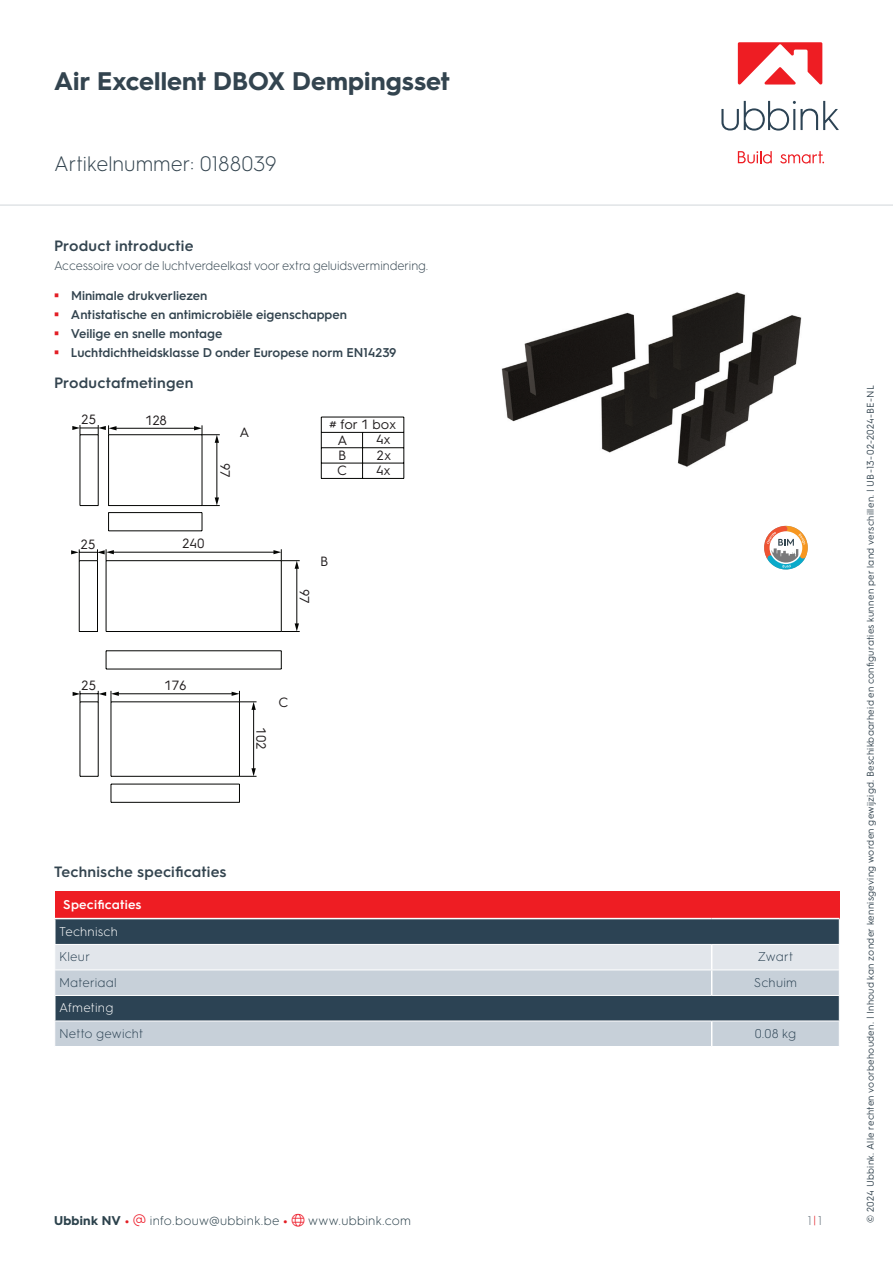
<style>
.page{position:relative;width:893px;height:1263px;background:#fff}
.page>*{position:absolute;margin:0;border:0;box-sizing:border-box;transform-origin:0 0}
.t1{font:700 25.5px "HGS3";letter-spacing:.005em;color:#33444f}
.t2{font:300 21px "HGS3";color:#33444f}
.t3{font:600 15px "HGS3";letter-spacing:.01em;color:#33444f}
.t4{font:13.5px/15.3px "HGS3";color:#211d1e}
.t5{font:600 12.75px/19.2px "HGS3";color:#33444f}
.t6{font:300 12.75px "HGS3";letter-spacing:-.005em;color:#33444f;scale:.96 1}
.t7{font:300 12.75px "HGS3";letter-spacing:.02em;color:#2c424c}
.t8{font:300 12.75px "HGS3";letter-spacing:.015em;color:#2c4354}
.t9{font:300 12.75px "HGS3";letter-spacing:.015em;color:#fff}
.t10{font:600 12.75px "HGS3";letter-spacing:.015em;color:#fff}
.t11{font:300 12.75px "HGS3";color:#66737c}
.t12{font:9.75px "HGS3";letter-spacing:.03em;color:#33444f}
.s1{font-weight:700}
.s2{font-weight:700;color:#e31e25}
.s3{color:#ee1f2d}
.s4{color:#e31e25}
</style>
<div class="page">
<div style="left:55px;top:891px;width:784px;height:27px;background:#ee1d23"></div>
<svg style="left:54px;top:919px;width:786px;height:127px;background:#93a0ab"></svg>
<svg style="left:764px;top:525px;width:44px;height:45px"></svg>
<img style="left:501px;top:292px;width:301px;height:175px">
<hr style="left:108px;top:435px;width:1px;height:70px;background:#040503">
<hr style="left:109px;top:505px;width:93px;height:1px;background:#040503">
<hr style="left:109px;top:434px;width:93px;height:1px;background:#040503">
<hr style="left:202px;top:435px;width:1px;height:70px;background:#040503">
<hr style="left:106px;top:561px;width:1px;height:70px;background:#040503">
<hr style="left:106px;top:631px;width:175px;height:1px;background:#040503">
<hr style="left:106px;top:560px;width:175px;height:1px;background:#040503">
<hr style="left:281px;top:561px;width:1px;height:70px;background:#040503">
<hr style="left:111px;top:702px;width:1px;height:74px;background:#040503">
<hr style="left:111px;top:776px;width:128px;height:1px;background:#040503">
<hr style="left:111px;top:701px;width:128px;height:1px;background:#040503">
<hr style="left:239px;top:702px;width:1px;height:74px;background:#040503">
<svg style="left:80px;top:776px;width:18px;height:1px"></svg>
<hr style="left:80px;top:702px;width:1px;height:74px;background:#040503">
<hr style="left:98px;top:702px;width:1px;height:74px;background:#040503">
<svg style="left:79px;top:631px;width:18px;height:1px"></svg>
<hr style="left:79px;top:561px;width:1px;height:70px;background:#040503">
<hr style="left:97px;top:561px;width:1px;height:70px;background:#040503">
<svg style="left:106px;top:651px;width:1px;height:18px"></svg>
<hr style="left:106px;top:669px;width:175px;height:1px;background:#040503">
<hr style="left:106px;top:650px;width:175px;height:1px;background:#040503">
<svg style="left:281px;top:651px;width:1px;height:18px"></svg>
<svg style="left:111px;top:785px;width:1px;height:17px"></svg>
<hr style="left:111px;top:802px;width:128px;height:1px;background:#040503">
<hr style="left:111px;top:784px;width:128px;height:1px;background:#040503">
<svg style="left:239px;top:784px;width:1px;height:18px"></svg>
<svg style="left:108px;top:513px;width:1px;height:18px"></svg>
<hr style="left:109px;top:530px;width:93px;height:1px;background:#040503">
<hr style="left:109px;top:512px;width:93px;height:1px;background:#040503">
<svg style="left:202px;top:513px;width:1px;height:18px"></svg>
<svg style="left:80px;top:505px;width:18px;height:1px"></svg>
<hr style="left:80px;top:435px;width:1px;height:70px;background:#040503">
<hr style="left:98px;top:435px;width:1px;height:70px;background:#040503">
<hr style="left:321px;top:417px;width:83px;height:1px;background:#040503">
<hr style="left:321px;top:417px;width:1px;height:61px;background:#040503">
<hr style="left:321px;top:432px;width:83px;height:1px;background:#040503">
<hr style="left:321px;top:447px;width:83px;height:1px;background:#040503">
<hr style="left:321px;top:463px;width:83px;height:1px;background:#040503">
<hr style="left:321px;top:478px;width:83px;height:1px;background:#040503">
<hr style="left:362px;top:432px;width:1px;height:46px;background:#040503">
<hr style="left:403px;top:417px;width:1px;height:61px;background:#040503">
<hr style="left:115px;top:428px;width:80px;height:1px;background:#040503">
<hr style="left:216px;top:441px;width:1px;height:58px;background:#040503">
<svg style="left:202px;top:497px;width:18px;height:9px"></svg>
<svg style="left:194px;top:425px;width:26px;height:18px"></svg>
<hr style="left:112px;top:552px;width:163px;height:1px;background:#040503">
<hr style="left:296px;top:567px;width:1px;height:58px;background:#040503">
<svg style="left:281px;top:623px;width:19px;height:9px"></svg>
<svg style="left:273px;top:549px;width:27px;height:20px"></svg>
<hr style="left:117px;top:693px;width:116px;height:1px;background:#040503">
<hr style="left:253px;top:708px;width:1px;height:62px;background:#040503">
<svg style="left:239px;top:768px;width:18px;height:9px"></svg>
<svg style="left:232px;top:691px;width:25px;height:19px"></svg>
<svg style="left:72px;top:425px;width:45px;height:10px"></svg>
<svg style="left:71px;top:549px;width:43px;height:12px"></svg>
<svg style="left:73px;top:691px;width:46px;height:11px"></svg>
<hr style="left:0;top:204px;width:893px;height:2px;background:#e1e4e6">
<svg style="left:721px;top:101px;width:118px;height:30px"></svg>
<svg style="left:738px;top:151px;width:34px;height:13px"></svg>
<svg style="left:780px;top:151px;width:44px;height:13px"></svg>
<svg style="left:738px;top:42px;width:84px;height:43px"></svg>
<h1 class="t1" style="left:54px;top:63px;width:397px">Air Excellent DBOX Dempingsset</h1>
<h2 class="t2" style="left:54px;top:150px;width:224px">Artikelnummer: 0188039</h2>
<h3 class="t3" style="left:54px;top:235px;width:141px">Product introductie</h3>
<h3 class="t6" style="left:54px;top:257px;width:391px">Accessoire voor de luchtverdeelkast voor extra geluidsvermindering.</h3>
<h3 class="t5" style="left:71px;top:285px;width:327px">Minimale drukverliezen<br>Antistatische en antimicrobiële eigenschappen<br>Veilige en snelle montage<br>Luchtdichtheidsklasse D onder Europese norm EN14239</h3>
<h3 class="t3" style="left:54px;top:372px;width:141px">Productafmetingen</h3>
<h3 class="t4" style="left:81px;top:411px;width:16px">25</h3>
<h3 class="t4" style="left:234px;top:463px;width:16px;rotate:90deg">97</h3>
<h3 class="t4" style="left:145px;top:412px;width:23px">128</h3>
<h3 class="t4" style="left:338px;top:416px;width:60px;text-indent:-8px"># for 1 box<br>A</h3>
<h3 class="t4" style="left:239px;top:424px;width:12px">A</h3>
<h3 class="t4" style="left:376px;top:431px;width:17px;text-align:justify">4x 2x 4x</h3>
<h3 class="t4" style="left:337px;top:446px;width:11px;line-height:15.8px">B<br>C</h3>
<h3 class="t4" style="left:81px;top:536px;width:16px">25</h3>
<h3 class="t4" style="left:81px;top:677px;width:16px">25</h3>
<h3 class="t4" style="left:182px;top:535px;width:24px">240</h3>
<h3 class="t4" style="left:164px;top:677px;width:24px">176</h3>
<h3 class="t4" style="left:313px;top:589px;width:16px;rotate:90deg">97</h3>
<h3 class="t4" style="left:320px;top:553px;width:10px">B</h3>
<h3 class="t4" style="left:270px;top:727px;width:23px;rotate:90deg">102</h3>
<h3 class="t4" style="left:278px;top:694px;width:11px">C</h3>
<h3 class="t3" style="left:54px;top:861px;width:174px">Technische specificaties</h3>
<h3 class="t10" style="left:63px;top:895px;width:80px">Specificaties</h3>
<h3 class="t9" style="left:59px;top:922px;width:60px">Technisch</h3>
<h3 class="t8" style="left:59px;top:948px;width:33px">Kleur</h3>
<h3 class="t8" style="left:758px;top:948px;width:37px">Zwart</h3>
<h3 class="t8" style="left:59px;top:974px;width:59px">Materiaal</h3>
<h3 class="t8" style="left:754px;top:974px;width:45px">Schuim</h3>
<h3 class="t9" style="left:59px;top:999px;width:56px">Afmeting</h3>
<h3 class="t8" style="left:59px;top:1025px;width:86px">Netto gewicht</h3>
<h3 class="t8" style="left:755px;top:1025px;width:43px">0.08 kg</h3>
<h3 class="t7" style="left:54px;top:1211px;width:359px"><span class="s1">Ubbink NV</span> <span class="s2">•</span> <span class="s3">▼</span> info.bouw@ubbink.be <span class="s2">•</span> <span class="s3">●□</span> www.ubbink.com</h3>
<h3 class="t11" style="left:808px;top:1211px;width:16px">1<span class="s4">|</span>1</h3>
<p class="t12" style="left:864px;top:1222px;width:839px;rotate:-90deg">© 2024 Ubbink. Alle rechten voorbehouden. | Inhoud kan zonder kennisgeving worden gewijzigd. Beschikbaarheid en configuraties kunnen per land verschillen. | UB-13-02-2024-BE-NL</p>
</div>
